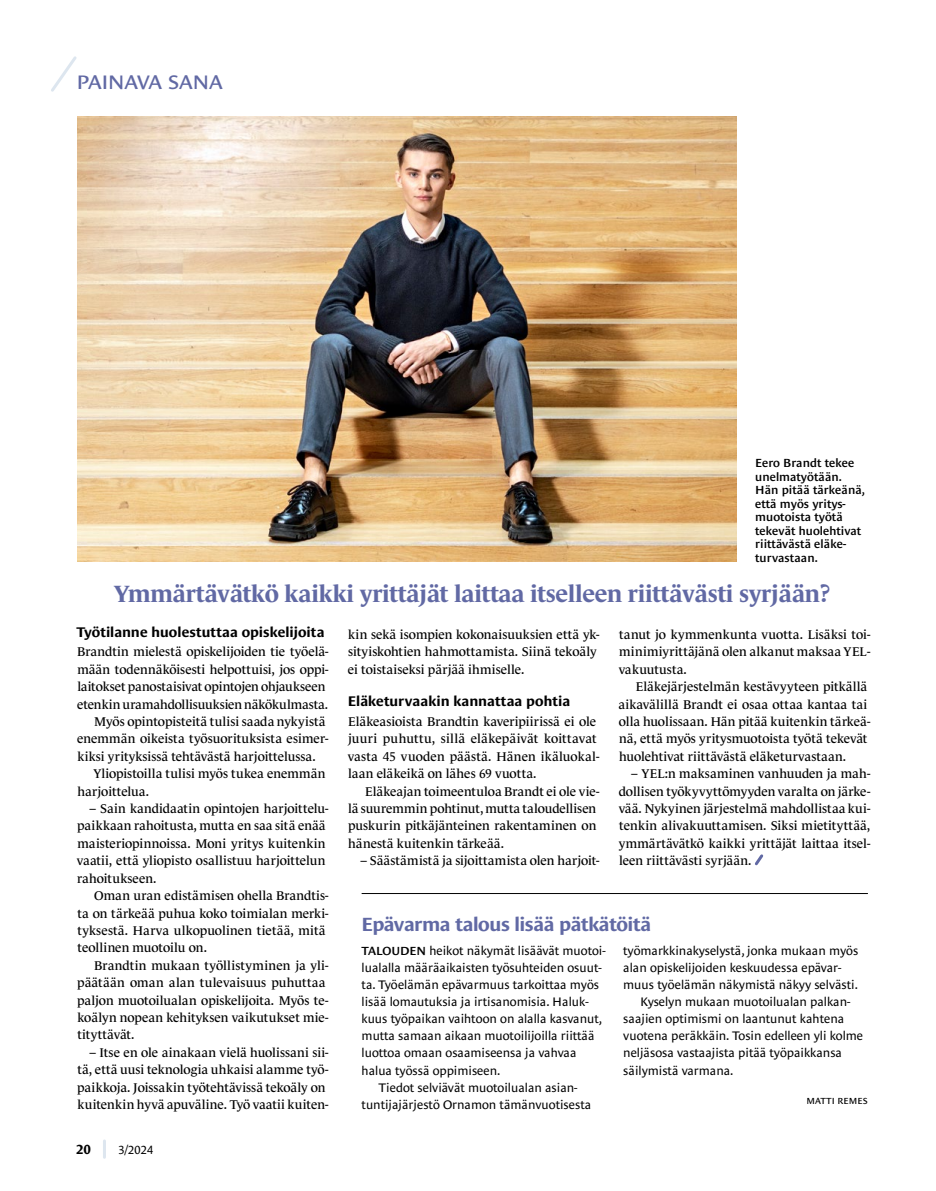
<style>
.page{position:relative;width:936px;height:1191px;background:#fff}
.page>*{position:absolute;margin:0;border:0;box-sizing:border-box;transform-origin:0 0}
.t1{font:700 24px "Le Monde Journal Pro";letter-spacing:-.01em;color:#6169a4}
.t2{font:19.95px "Le Monde Sans Pro";letter-spacing:-.02em;color:#6169a4;scale:1.05 1}
._11_Otsikko_kainalo{font:700 19.5px "Le Monde Sans Pro";letter-spacing:-.025em;color:#6169a4}
._04_väliotsikko{font:700 14.25px "Le Monde Sans Pro";color:#000}
.t3{font:700 13.5px "Le Monde Sans Pro";color:#000}
._04_Teksti_sisennys{font:12.9px/17.4px "Le Monde Journal Pro";letter-spacing:.005em;color:#000}
._04_Teksti{font:12.9px/17.4px "Le Monde Journal Pro";color:#000}
._11_Teksti_kainalo_sisennys{font:12.6px/17.1px "Le Monde Sans Pro";color:#000}
._11_Teksti_kainalo{font:12.6px/17.1px "Le Monde Sans Pro";color:#000}
.t4{font:600 12px/13.5px "Le Monde Sans Pro";letter-spacing:.005em;color:#000}
.t5{font:12px "Le Monde Sans Pro";color:#000}
._03_Tekijä{font:9px "Le Monde Sans Pro";letter-spacing:.01em;color:#000}
.s1{font-weight:600;font-size:12px}
</style>
<div class="page">
<svg style="left:755px;top:854px;width:9px;height:12px"></svg>
<img style="left:77px;top:117px;width:659px;height:444px">
<svg style="left:51px;top:56px;width:26px;height:36px"></svg>
<hr style="left:361px;top:893px;width:506px;height:1px;background:#000">
<hr style="left:103px;top:1141px;width:3px;height:16px;background:#dde6ef">
<h2 class="t2" style="left:77px;top:67px;width:141px">PAINAVA SANA</h2>
<p class="t4" style="left:755px;top:455px;width:111px">Eero Brandt tekee unelmatyötään.<br>Hän pitää tärkeänä, että myös yritys&shy;muotoista työtä tekevät huolehtivat riittävästä eläke&shy;turvastaan.</p>
<h1 class="t1" style="left:114px;top:575px;width:718px">Ymmärtävätkö kaikki yrittäjät laittaa itselleen riittävästi syrjään?</h1>
<p class="_04_väliotsikko" style="left:76px;top:621px;width:250px">Työtilanne huolestuttaa opiskelijoita</p>
<p class="_04_Teksti" style="left:77px;top:642px;width:253px">Brandtin mielestä opiskelijoiden tie työelä&shy;mään todennäköisesti helpottuisi, jos oppi&shy;laitokset panostaisivat opintojen ohjaukseen etenkin uramahdollisuuksien näkökulmasta.</p>
<p class="_04_Teksti_sisennys" style="left:77px;top:711px;width:253px;text-indent:17px">Myös opintopisteitä tulisi saada nykyistä enemmän oikeista työsuorituksista esimer&shy;kiksi yrityksissä tehtävästä harjoittelussa.</p>
<p class="_04_Teksti_sisennys" style="left:77px;top:763px;width:249px;text-indent:16px">Yliopistoilla tulisi myös tukea enemmän harjoittelua.</p>
<p class="_04_Teksti_sisennys" style="left:77px;top:798px;width:253px;text-indent:13px">– Sain kandidaatin opintojen harjoittelu&shy;paikkaan rahoitusta, mutta en saa sitä enää maisteriopinnoissa. Moni yritys kuitenkin vaatii, että yliopisto osallistuu harjoittelun rahoitukseen.</p>
<p class="_04_Teksti_sisennys" style="left:77px;top:885px;width:252px;text-indent:17px">Oman uran edistämisen ohella Brandtis&shy;ta on tärkeää puhua koko toimialan merki&shy;tyksestä. Harva ulkopuolinen tietää, mitä teollinen muotoilu on.</p>
<p class="_04_Teksti_sisennys" style="left:77px;top:955px;width:253px;text-indent:17px">Brandtin mukaan työllistyminen ja yli&shy;päätään oman alan tulevaisuus puhuttaa paljon muotoilualan opiskelijoita. Myös te&shy;koälyn nopean kehityksen vaikutukset mie&shy;tityttävät.</p>
<p class="_04_Teksti_sisennys" style="left:77px;top:1042px;width:253px;text-indent:12px">– Itse en ole ainakaan vielä huolissani sii&shy;tä, että uusi teknologia uhkaisi alamme työ&shy;paikkoja. Joissakin työtehtävissä tekoäly on kuitenkin hyvä apuväline. Työ vaatii kuiten-</p>
<p class="t3" style="left:77px;top:1139px;width:16px">20</p>
<p class="t5" style="left:118px;top:1140px;width:36px">3/2024</p>
<p class="_04_Teksti_sisennys" style="left:348px;top:624px;width:253px">kin sekä isompien kokonaisuuksien että yk&shy;sityiskohtien hahmottamista. Siinä tekoäly ei toistaiseksi pärjää ihmiselle.</p>
<p class="_04_väliotsikko" style="left:348px;top:690px;width:224px">Eläketurvaakin kannattaa pohtia</p>
<p class="_04_Teksti" style="left:348px;top:711px;width:253px">Eläkeasioista Brandtin kaveripiirissä ei ole juuri puhuttu, sillä eläkepäivät koittavat vasta 45 vuoden päästä. Hänen ikäluokal&shy;laan eläkeikä on lähes 69 vuotta.</p>
<p class="_04_Teksti_sisennys" style="left:348px;top:781px;width:253px;text-indent:17px">Eläkeajan toimeentuloa Brandt ei ole vie&shy;lä suuremmin pohtinut, mutta taloudellisen puskurin pitkäjänteinen rakentaminen on hänestä kuitenkin tärkeää.</p>
<p class="_04_Teksti_sisennys" style="left:360px;top:850px;width:240px">– Säästämistä ja sijoittamista olen harjoit-</p>
<p class="_04_Teksti_sisennys" style="left:618px;top:624px;width:253px;text-align:justify">tanut jo kymmenkunta vuotta. Lisäksi toi&shy;minimiyrittäjänä olen alkanut maksaa YEL&shy;vakuutusta.</p>
<p class="_04_Teksti_sisennys" style="left:618px;top:676px;width:253px;text-indent:17px">Eläkejärjestelmän kestävyyteen pitkällä aikavälillä Brandt ei osaa ottaa kantaa tai olla huolissaan. Hän pitää kuitenkin tärkeä&shy;nä, että myös yritysmuotoista työtä tekevät huolehtivat riittävästä eläketurvastaan.</p>
<p class="_04_Teksti_sisennys" style="left:618px;top:763px;width:253px;text-align:justify;text-indent:13px">– YEL:n maksaminen vanhuuden ja mah&shy;dollisen työkyvyttömyyden varalta on järke&shy;vää. Nykyinen järjestelmä mahdollistaa kui&shy;tenkin alivakuuttamisen. Siksi mietityttää, ymmärtävätkö kaikki yrittäjät laittaa itsel&shy;leen riittävästi syrjään.</p>
<h2 class="_11_Otsikko_kainalo" style="left:361px;top:909px;width:291px">Epävarma talous lisää pätkätöitä</h2>
<p class="_11_Teksti_kainalo" style="left:361px;top:940px;width:245px"><span class="s1">TALOUDEN</span> heikot näkymät lisäävät muotoi&shy;lualalla määräaikaisten työsuhteiden osuut&shy;ta. Työelämän epävarmuus tarkoittaa myös lisää lomautuksia ja irtisanomisia. Haluk&shy;kuus työpaikan vaihtoon on alalla kasvanut, mutta samaan aikaan muotoilijoilla riittää luottoa omaan osaamiseensa ja vahvaa halua työssä oppimiseen.</p>
<p class="_11_Teksti_kainalo_sisennys" style="left:361px;top:1077px;width:231px;text-align:center">Tiedot selviävät muotoilualan asian&shy;tuntijajärjestö Ornamon tämänvuotisesta</p>
<p class="_11_Teksti_kainalo_sisennys" style="left:623px;top:940px;width:236px">työmarkkinakyselystä, jonka mukaan myös alan opiskelijoiden keskuudessa epävar&shy;muus työelämän näkymistä näkyy selvästi.</p>
<p class="_11_Teksti_kainalo_sisennys" style="left:623px;top:991px;width:241px;text-indent:17px">Kyselyn mukaan muotoilualan palkan&shy;saajien optimismi on laantunut kahtena vuotena peräkkäin. Tosin edelleen yli kolme neljäsosa vastaajista pitää työpaikkansa säilymistä varmana.</p>
<p class="_03_Tekijä" style="left:806px;top:1093px;width:63px">MATTI REMES</p>
</div>
